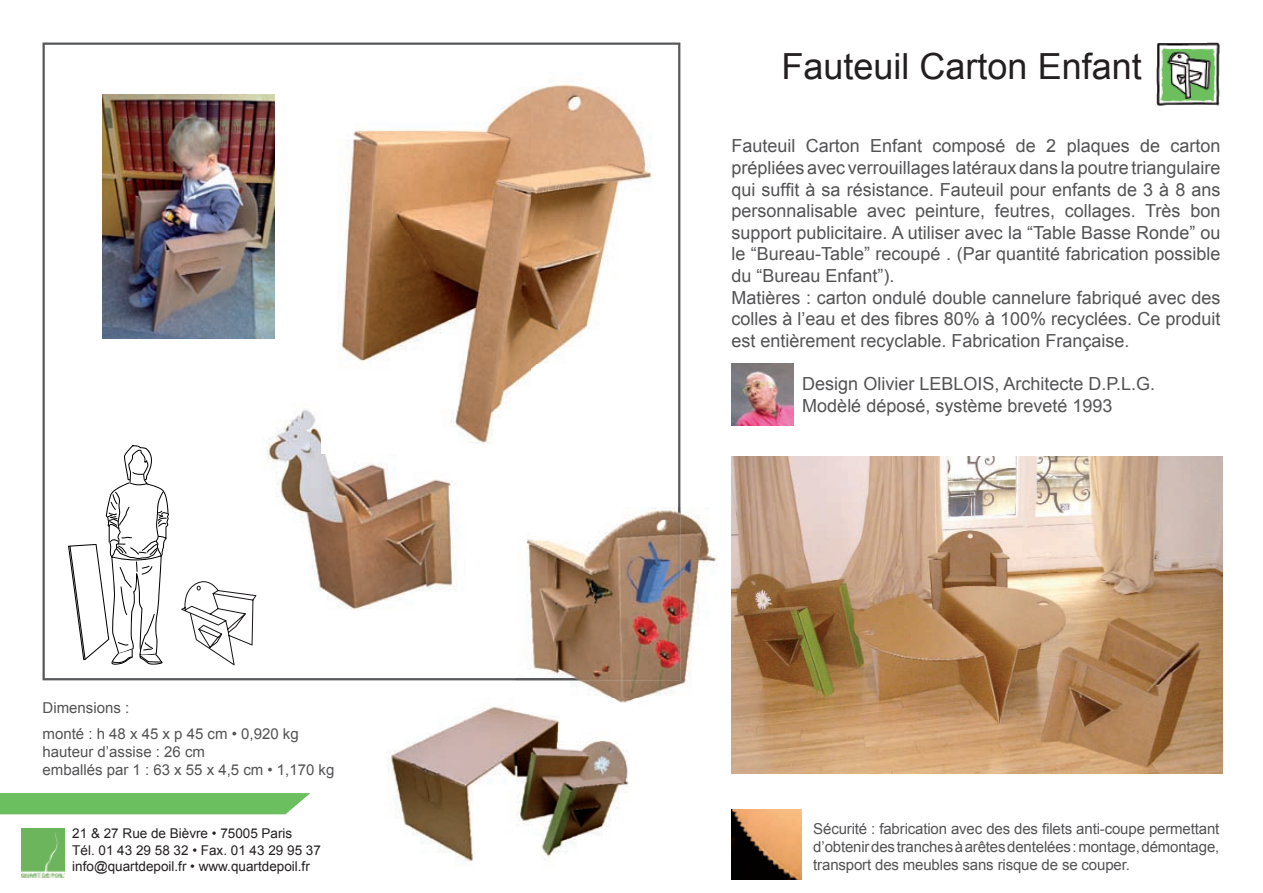
<style>
.page{position:relative;width:1263px;height:893px;background:#fff}
.page>*{position:absolute;margin:0;border:0;box-sizing:border-box;transform-origin:0 0}
.t1{font:36px "Arial";color:#231f20}
.t2{font:18px/21.6px "Arial";color:#535355}
.t3{font:15px/18px "Arial";color:#535355}
.t4{font:13.5px/16.2px "Arial";color:#231f20}
</style>
<div class="page">
<svg style="left:43px;top:43px;width:637px;height:637px"></svg>
<img style="left:1157px;top:43px;width:63px;height:63px">
<svg style="left:0;top:793px;width:310px;height:21px;background:#72c164"></svg>
<img style="left:263px;top:404px;width:202px;height:217px">
<img style="left:731px;top:809px;width:70px;height:70px">
<svg style="left:181px;top:581px;width:75px;height:84px"></svg>
<svg style="left:68px;top:445px;width:101px;height:220px"></svg>
<img style="left:321px;top:72px;width:337px;height:382px">
<img style="left:387px;top:706px;width:242px;height:156px">
<img style="left:102px;top:95px;width:172px;height:243px">
<img style="left:731px;top:456px;width:492px;height:318px">
<img style="left:731px;top:364px;width:63px;height:62px">
<img style="left:516px;top:507px;width:201px;height:193px">
<img style="left:516px;top:507px;width:164px;height:173px">
<img style="left:516px;top:698px;width:121px;height:13px">
<img style="left:21px;top:828px;width:43px;height:50px">
<p class="t3" style="left:43px;top:694px;width:258px;line-height:26.5px">Dimensions :<br>monté : h 48 x 45 x p 45 cm • 0,920 kg</p>
<p class="t3" style="left:43px;top:743px;width:293px">hauteur d’assise : 26 cm<br>emballés par 1 : 63 x 55 x 4,5 cm • 1,170 kg</p>
<p class="t4" style="left:72px;top:826px;width:250px">21 &amp; 27 Rue de Bièvre • 75005 Paris<br>Tél. 01 43 29 58 32 • Fax. 01 43 29 95 37 info@quartdepoil.fr • www.quartdepoil.fr</p>
<h1 class="t1" style="left:781px;top:43px;width:362px">Fauteuil Carton Enfant</h1>
<p class="t2" style="left:731px;top:135px;width:490px">Fauteuil Carton Enfant composé de 2 plaques de carton prépliées avec verrouillages latéraux dans la poutre triangulaire qui suffit à sa résistance. Fauteuil pour enfants de 3 à 8 ans personnalisable avec peinture, feutres, collages. Très bon support publicitaire. A utiliser avec la “Table Basse Ronde” ou le “Bureau-Table” recoupé . (Par quantité fabrication possible du “Bureau Enfant”).<br>Matières : carton ondulé double cannelure fabriqué avec des colles à l’eau et des fibres 80% à 100% recyclées. Ce produit est entièrement recyclable. Fabrication Française.</p>
<p class="t2" style="left:802px;top:373px;width:354px">Design Olivier LEBLOIS, Architecte D.P.L.G.<br>Modèlé déposé, système breveté 1993</p>
<p class="t3" style="left:813px;top:820px;width:408px;text-align:justify">Sécurité : fabrication avec des des filets anti-coupe permettant d’obtenir des tranches à arêtes dentelées : montage, démontage, transport des meubles sans risque de se couper.</p>
</div>
